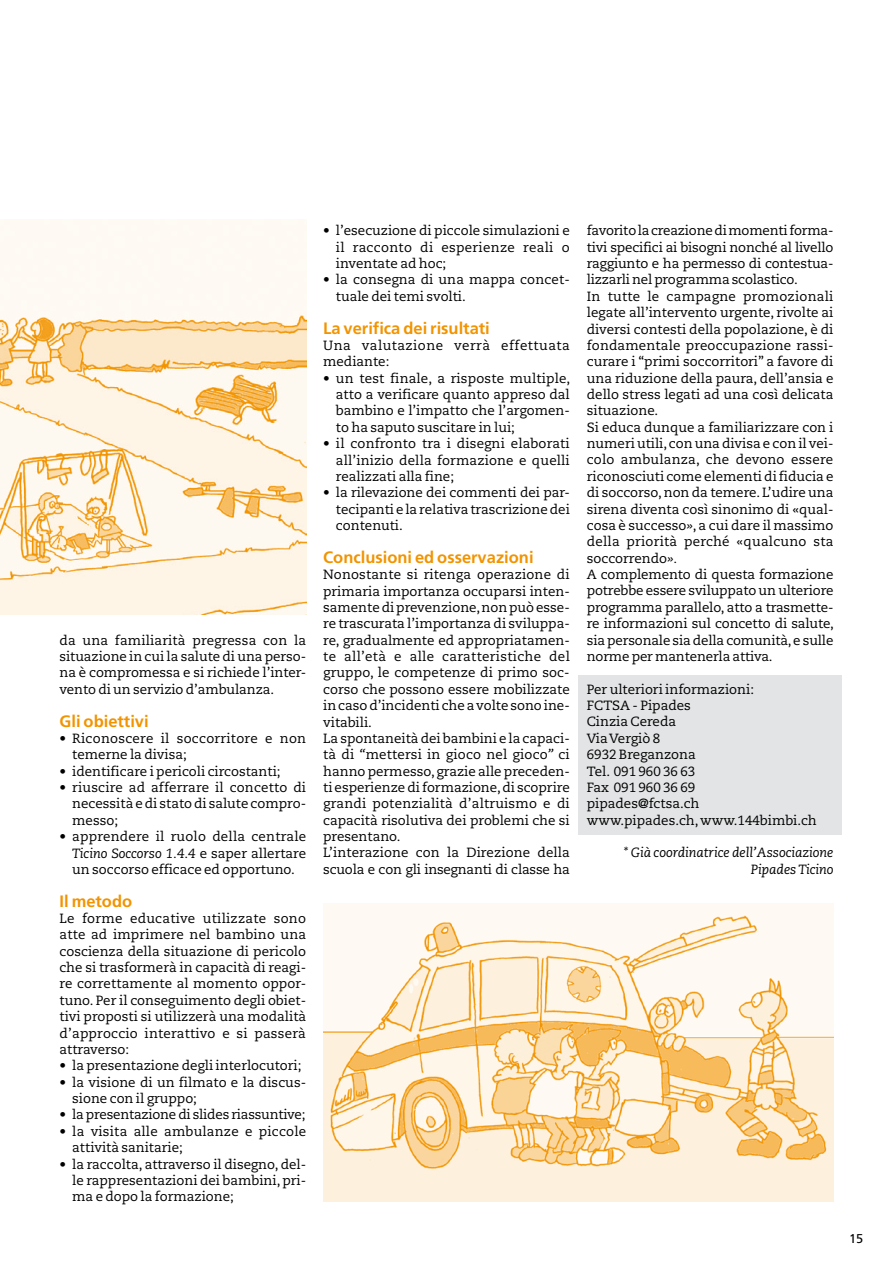
<style>
.page{position:relative;width:893px;height:1263px;background:#fff}
.page>*{position:absolute;margin:0;border:0;box-sizing:border-box;transform-origin:0 0}
.t1{font:700 16.5px "Frutiger";color:#f29400}
.t2{font:13.35px/16.4px "Caecilia";color:#000;text-align:justify}
.t3{font:italic 13.35px/16.4px "Caecilia";color:#000;text-align:right}
.t4{font:13.35px/16.4px "Caecilia";letter-spacing:.02em;color:#000}
.t5{font:13.35px/16.4px "Caecilia";letter-spacing:.035em;color:#000}
.t6{font:12.75px "Frutiger";color:#000}
.s1{font-style:italic}
</style>
<div class="page">
<div style="left:578px;top:675px;width:264px;height:159px;background:#e3e4e5"></div>
<img style="left:0;top:219px;width:306px;height:396px">
<img style="left:323px;top:904px;width:510px;height:297px">
<p class="t2" style="left:60px;top:632px;width:248px">da una familiarità pregressa con la situazione in cui la salute di una perso&shy;na è compromessa e si richiede l’inter&shy;vento di un servizio d’ambulanza.</p>
<p class="t1" style="left:60px;top:711px;width:91px">Gli obiettivi</p>
<p class="t4" style="left:72px;top:730px;width:235px;text-indent:-13px">• Riconoscere il soccorritore e non temerne la divisa;</p>
<p class="t2" style="left:60px;top:763px;width:223px">• identificare i pericoli circostanti;</p>
<p class="t2" style="left:72px;top:779px;width:235px;text-indent:-13px">• riuscire ad afferrare il concetto di necessità e di stato di salute compro&shy;messo;</p>
<p class="t2" style="left:72px;top:828px;width:235px;text-indent:-13px">• apprendere il ruolo della centrale <span class="s1">Ticino Soccorso 1.4.4</span> e saper allertare un soccorso efficace ed opportuno.</p>
<p class="t1" style="left:60px;top:891px;width:74px">Il metodo</p>
<p class="t2" style="left:60px;top:910px;width:248px">Le forme educative utilizzate sono atte ad imprimere nel bambino una coscienza della situazione di pericolo che si trasformerà in capacità di reagi&shy;re correttamente al momento oppor&shy;tuno. Per il conseguimento degli obiet&shy;tivi proposti si utilizzerà una modalità d’approccio interattivo e si passerà attraverso:</p>
<p class="t2" style="left:60px;top:1058px;width:243px">• la presentazione degli interlocutori;</p>
<p class="t2" style="left:72px;top:1074px;width:235px;text-indent:-13px">• la visione di un filmato e la discus&shy;sione con il gruppo;</p>
<p class="t2" style="left:60px;top:1107px;width:247px">• la presentazione di slides riassuntive;</p>
<p class="t2" style="left:72px;top:1123px;width:235px;text-indent:-13px">• la visita alle ambulanze e piccole attività sanitarie;</p>
<p class="t2" style="left:72px;top:1156px;width:235px;text-indent:-13px">• la raccolta, attraverso il disegno, del&shy;le rappresentazioni dei bambini, pri&shy;ma e dopo la formazione;</p>
<p class="t2" style="left:336px;top:223px;width:235px;text-indent:-13px">• l’esecuzione di piccole simulazioni e il racconto di esperienze reali o inventate ad hoc;</p>
<p class="t2" style="left:336px;top:272px;width:235px;text-indent:-13px">• la consegna di una mappa concet&shy;tuale dei temi svolti.</p>
<p class="t1" style="left:323px;top:318px;width:168px">La verifica dei risultati</p>
<p class="t5" style="left:323px;top:337px;width:248px">Una valutazione verrà effettuata mediante:</p>
<p class="t2" style="left:336px;top:370px;width:236px;text-indent:-13px">• un test finale, a risposte multiple, atto a verificare quanto appreso dal bambino e l’impatto che l’argomen&shy;to ha saputo suscitare in lui;</p>
<p class="t2" style="left:336px;top:436px;width:235px;text-indent:-13px">• il confronto tra i disegni elaborati all’inizio della formazione e quelli realizzati alla fine;</p>
<p class="t2" style="left:336px;top:485px;width:235px;text-indent:-13px">• la rilevazione dei commenti dei par&shy;tecipanti e la relativa trascrizione dei contenuti.</p>
<p class="t1" style="left:323px;top:547px;width:212px">Conclusioni ed osservazioni</p>
<p class="t2" style="left:323px;top:567px;width:248px;text-align:left">Nonostante si ritenga operazione di primaria importanza occuparsi inten&shy;samente di prevenzione, non può esse&shy;re trascurata l’importanza di sviluppa&shy;re, gradualmente ed appropriatamen&shy;te all’età e alle caratteristiche del gruppo, le competenze di primo soc&shy;corso che possono essere mobilizzate in caso d’incidenti che a volte sono ine&shy;vitabili.<br>La spontaneità dei bambini e la capaci&shy;tà di <span class="s1">“</span>mettersi in gioco nel gioco<span class="s1">”</span> ci hanno permesso, grazie alle preceden&shy;ti esperienze di formazione, di scoprire grandi potenzialità d’altruismo e di capacità risolutiva dei problemi che si presentano.<br>L’interazione con la Direzione della scuola e con gli insegnanti di classe ha</p>
<p class="t2" style="left:587px;top:223px;width:249px;text-align:left">favorito la creazione di momenti forma&shy;tivi specifici ai bisogni nonché al livello raggiunto e ha permesso di contestua&shy;lizzarli nel programma scolastico.<br>In tutte le campagne promozionali legate all’intervento urgente, rivolte ai diversi contesti della popolazione, è di fondamentale preoccupazione rassi&shy;curare i “primi soccorritori” a favore di una riduzione della paura, dell’ansia e dello stress legati ad una così delicata situazione.<br>Si educa dunque a familiarizzare con i numeri utili, con una divisa e con il vei&shy;colo ambulanza, che devono essere riconosciuti come elementi di fiducia e di soccorso, non da temere. L’udire una sirena diventa così sinonimo di «qual&shy;cosa è successo<span class="s1">»</span>, a cui dare il massimo della priorità perché «qualcuno sta soccorrendo<span class="s1">».<br></span>A complemento di questa formazione potrebbe essere sviluppato un ulteriore programma parallelo, atto a trasmette&shy;re informazioni sul concetto di salute, sia personale sia della comunità, e sulle norme per mantenerla attiva.</p>
<p class="t2" style="left:587px;top:681px;width:231px;text-align:left">Per ulteriori informazioni:<br>FCTSA - Pipades<br>Cinzia Cereda<br>Via Vergiò 8<br>6932 Breganzona<br>Tel. 091 960 36 63<br>Fax 091 960 36 69<br>pipades@fctsa.ch<br>www.pipades.ch, www.144bimbi.ch</p>
<p class="t3" style="left:624px;top:845px;width:211px">* Già coordinatrice dell’Associazione<br>Pipades Ticino</p>
<p class="t6" style="left:849px;top:1231px;width:16px">15</p>
</div>
